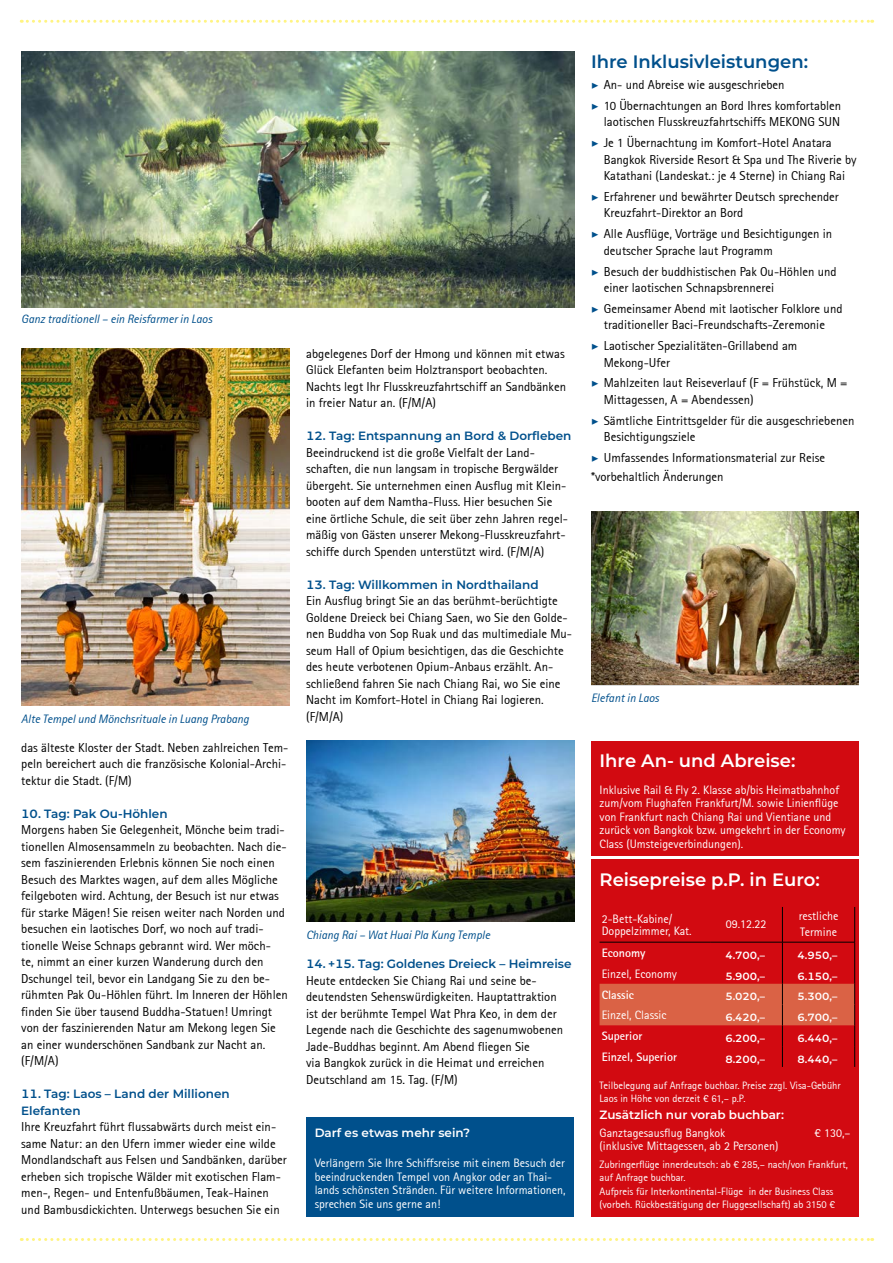
<style>
.page{position:relative;width:893px;height:1263px;background:#fff}
.page>*{position:absolute;margin:0;border:0;box-sizing:border-box;transform-origin:0 0}
.t1{font:600 18px "Montserrat";color:#fff}
.t2{font:600 18px "Montserrat";color:#00508c}
.t3{font:12.75px/16.5px "Rotis Sans Serif";color:#000}
.t4{font:12px/13.5px "Rotis Sans Serif";color:#fff}
.t5{font:600 12px/16.5px "Montserrat";color:#00508c}
.t6{font:italic 12px "Rotis Sans Serif";color:#00508c}
.t7{font:600 12px "Montserrat";color:#fff}
.t8{font:700 12px "Rotis Sans Serif";color:#fff}
.t9{font:10.5px/13.5px "Rotis Sans Serif";color:#fff}
.t10{font:600 10.5px "Montserrat";color:#fff}
.s1{font-family:"Minion Pro";font-weight:700;font-style:italic;color:#00508c}
</style>
<div class="page">
<svg style="left:21px;top:20px;width:852px;height:3px"></svg>
<svg style="left:21px;top:1238px;width:852px;height:3px"></svg>
<div style="left:591px;top:860px;width:268px;height:357px;background:#d20a11"></div>
<hr style="left:782px;top:907px;width:1px;height:35px;background:#000">
<hr style="left:854px;top:907px;width:1px;height:35px;background:#000">
<svg style="left:600px;top:942px;width:255px;height:125px"></svg>
<div style="left:591px;top:741px;width:268px;height:115px;background:#d20a11"></div>
<img style="left:21px;top:51px;width:553px;height:256px">
<img style="left:306px;top:740px;width:268px;height:182px">
<img style="left:591px;top:511px;width:268px;height:174px">
<div style="left:306px;top:1117px;width:268px;height:99px;background:#00508c"></div>
<img style="left:21px;top:349px;width:268px;height:357px">
<p class="t6" style="left:21px;top:312px;width:192px">Ganz traditionell – ein Reisfarmer in Laos</p>
<p class="t6" style="left:21px;top:712px;width:229px">Alte Tempel und Mönchsrituale in Luang Prabang</p>
<p class="t3" style="left:21px;top:739px;width:269px">das älteste Kloster der Stadt. Neben zahlreichen Tem&shy;peln bereichert auch die französische Kolonial-Archi&shy;tektur die Stadt. (F/M)</p>
<p class="t5" style="left:21px;top:804px;width:148px">10. Tag: Pak Ou-Höhlen</p>
<p class="t3" style="left:21px;top:821px;width:268px">Morgens haben Sie Gelegenheit, Mönche beim tradi&shy;tionellen Almosensammeln zu beobachten. Nach die&shy;sem faszinierenden Erlebnis können Sie noch einen Besuch des Marktes wagen, auf dem alles Mögliche feilgeboten wird. Achtung, der Besuch ist nur etwas für starke Mägen! Sie reisen weiter nach Norden und besuchen ein laotisches Dorf, wo noch auf tradi&shy;tionelle Weise Schnaps gebrannt wird. Wer möch-<br>te, nimmt an einer kurzen Wanderung durch den Dschungel teil, bevor ein Landgang Sie zu den be&shy;rühmten Pak Ou-Höhlen führt. Im Inneren der Höhlen finden Sie über tausend Buddha-Statuen! Umringt von der faszinierenden Natur am Mekong legen Sie an einer wunderschönen Sandbank zur Nacht an. (F/M/A)</p>
<p class="t5" style="left:21px;top:1085px;width:210px">11. Tag: Laos – Land der Millionen<br>Elefanten</p>
<p class="t3" style="left:21px;top:1118px;width:267px">Ihre Kreuzfahrt führt flussabwärts durch meist ein&shy;same Natur: an den Ufern immer wieder eine wilde Mondlandschaft aus Felsen und Sandbänken, darüber erheben sich tropische Wälder mit exotischen Flam&shy;men-, Regen- und Entenfußbäumen, Teak-Hainen und Bambusdickichten. Unterwegs besuchen Sie ein</p>
<p class="t3" style="left:306px;top:345px;width:261px">abgelegenes Dorf der Hmong und können mit etwas Glück Elefanten beim Holztransport beobachten.<br>Nachts legt Ihr Flusskreuzfahrtschiff an Sandbänken in freier Natur an. (F/M/A)</p>
<p class="t5" style="left:306px;top:427px;width:267px">12. Tag: Entspannung an Bord &amp; Dorfleben</p>
<p class="t3" style="left:306px;top:444px;width:263px">Beeindruckend ist die große Vielfalt der Land&shy;schaften, die nun langsam in tropische Bergwälder übergeht. Sie unternehmen einen Ausflug mit Klein&shy;booten auf dem Namtha-Fluss. Hier besuchen Sie eine örtliche Schule, die seit über zehn Jahren regel&shy;mäßig von Gästen unserer Mekong-Flusskreuzfahrt&shy;schiffe durch Spenden unterstützt wird. (F/M/A)</p>
<p class="t5" style="left:306px;top:575px;width:234px">13. Tag: Willkommen in Nordthailand</p>
<p class="t3" style="left:306px;top:592px;width:267px">Ein Ausflug bringt Sie an das berühmt-berüchtigte Goldene Dreieck bei Chiang Saen, wo Sie den Golde&shy;nen Buddha von Sop Ruak und das multimediale Mu&shy;seum Hall of Opium besichtigen, das die Geschichte des heute verbotenen Opium-Anbaus erzählt. An&shy;schließend fahren Sie nach Chiang Rai, wo Sie eine Nacht im Komfort-Hotel in Chiang Rai logieren. (F/M/A)</p>
<p class="t6" style="left:306px;top:927px;width:185px">Chiang Rai – Wat Huai Pla Kung Temple</p>
<p class="t5" style="left:306px;top:955px;width:267px">14. +15. Tag: Goldenes Dreieck – Heimreise</p>
<p class="t3" style="left:306px;top:972px;width:259px">Heute entdecken Sie Chiang Rai und seine be&shy;deutendsten Sehenswürdigkeiten. Hauptattraktion ist der berühmte Tempel Wat Phra Keo, in dem der Legende nach die Geschichte des sagenumwobenen Jade-Buddhas beginnt. Am Abend fliegen Sie<br>via Bangkok zurück in die Heimat und erreichen Deutschland am 15. Tag. (F/M)</p>
<p class="t7" style="left:315px;top:1124px;width:157px">Darf es etwas mehr sein?</p>
<p class="t4" style="left:315px;top:1156px;width:252px">Verlängern Sie Ihre Schiffsreise mit einem Besuch der beeindruckenden Tempel von Angkor oder an Thai&shy;lands schönsten Stränden. Für weitere Informationen, sprechen Sie uns gerne an!</p>
<h1 class="t2" style="left:591px;top:49px;width:219px">Ihre Inklusivleistungen:</h1>
<p class="t3" style="left:591px;top:74px;width:252px;line-height:20.7px"><span class="s1">▶</span> An- und Abreise wie ausgeschrieben<br><span class="s1">▶</span> 10 Übernachtungen an Bord Ihres komfortablen</p>
<p class="t3" style="left:591px;top:112px;width:251px;line-height:20.7px;text-indent:13px">laotischen Flusskreuzfahrtschiffs MEKONG SUN <span class="s1">▶</span> Je 1 Übernachtung im Komfort-Hotel Anatara</p>
<p class="t3" style="left:604px;top:151px;width:254px">Bangkok Riverside Resort &amp; Spa und The Riverie by<br>Katathani (Landeskat.: je 4 Sterne) in Chiang Rai</p>
<p class="t3" style="left:604px;top:188px;width:237px;text-indent:-13px"><span class="s1">▶</span> Erfahrener und bewährter Deutsch sprechender<br>Kreuzfahrt-Direktor an Bord</p>
<p class="t3" style="left:604px;top:226px;width:230px;text-indent:-13px"><span class="s1">▶</span> Alle Ausflüge, Vorträge und Besichtigungen in deutscher Sprache laut Programm</p>
<p class="t3" style="left:604px;top:263px;width:234px;text-indent:-13px"><span class="s1">▶</span> Besuch der buddhistischen Pak Ou-Höhlen und einer laotischen Schnapsbrennerei</p>
<p class="t3" style="left:591px;top:300px;width:253px;text-align:center"><span class="s1">▶</span> Gemeinsamer Abend mit laotischer Folklore und traditioneller Baci-Freundschafts-Zeremonie</p>
<p class="t3" style="left:604px;top:337px;width:195px;text-indent:-13px"><span class="s1">▶</span> Laotischer Spezialitäten-Grillabend am<br>Mekong-Ufer</p>
<p class="t3" style="left:604px;top:375px;width:245px;text-indent:-13px"><span class="s1">▶</span> Mahlzeiten laut Reiseverlauf (F = Frühstück, M =<br>Mittagessen, A = Abendessen)</p>
<p class="t3" style="left:604px;top:412px;width:252px;text-indent:-13px"><span class="s1">▶</span> Sämtliche Eintrittsgelder für die ausgeschriebenen<br>Besichtigungsziele</p>
<p class="t3" style="left:591px;top:448px;width:236px;line-height:19.5px"><span class="s1">▶</span> Umfassendes Informationsmaterial zur Reise *vorbehaltlich Änderungen</p>
<p class="t6" style="left:591px;top:691px;width:69px">Elefant in Laos</p>
<h1 class="t1" style="left:600px;top:748px;width:197px">Ihre An- und Abreise:</h1>
<p class="t4" style="left:600px;top:783px;width:248px">Inklusive Rail &amp; Fly 2. Klasse ab/bis Heimatbahnhof zum/vom Flughafen Frankfurt/M. sowie Linienflüge von Frankfurt nach Chiang Rai und Vientiane und zurück von Bangkok bzw. umgekehrt in der Economy Class (Umsteigeverbindungen).</p>
<h1 class="t1" style="left:600px;top:866px;width:222px">Reisepreise p.P. in Euro:</h1>
<p class="t4" style="left:602px;top:912px;width:91px;line-height:12px">2-Bett-Kabine/<br>Doppelzimmer, Kat.</p>
<p class="t4" style="left:726px;top:917px;width:42px">09.12.22</p>
<p class="t4" style="left:799px;top:907px;width:41px;line-height:16.2px">restliche<br>Termine</p>
<p class="t8" style="left:602px;top:945px;width:45px">Economy</p>
<p class="t10" style="left:725px;top:947px;width:41px">4.700,–</p>
<p class="t10" style="left:798px;top:947px;width:41px">4.950,–</p>
<p class="t4" style="left:602px;top:967px;width:77px">Einzel, Economy</p>
<p class="t10" style="left:725px;top:968px;width:41px">5.900,–</p>
<p class="t10" style="left:798px;top:968px;width:41px">6.150,–</p>
<p class="t8" style="left:602px;top:987px;width:34px">Classic</p>
<p class="t10" style="left:725px;top:989px;width:41px">5.020,–</p>
<p class="t10" style="left:798px;top:989px;width:41px">5.300,–</p>
<p class="t4" style="left:602px;top:1008px;width:66px">Einzel, Classic</p>
<p class="t10" style="left:725px;top:1010px;width:41px">6.420,–</p>
<p class="t10" style="left:798px;top:1010px;width:41px">6.700,–</p>
<p class="t8" style="left:602px;top:1028px;width:42px">Superior</p>
<p class="t10" style="left:725px;top:1031px;width:41px">6.200,–</p>
<p class="t10" style="left:798px;top:1031px;width:41px">6.440,–</p>
<p class="t8" style="left:602px;top:1049px;width:77px">Einzel, Superior</p>
<p class="t10" style="left:725px;top:1051px;width:41px">8.200,–</p>
<p class="t10" style="left:798px;top:1051px;width:41px">8.440,–</p>
<p class="t9" style="left:600px;top:1078px;width:243px">Teilbelegung auf Anfrage buchbar. Preise zzgl. Visa-Gebühr<br>Laos in Höhe von derzeit € 61,– p.P.</p>
<p class="t7" style="left:600px;top:1106px;width:186px">Zusätzlich nur vorab buchbar:</p>
<p class="t4" style="left:600px;top:1126px;width:127px">Ganztagesausflug Bangkok</p>
<p class="t4" style="left:814px;top:1126px;width:37px">€ 130,–</p>
<p class="t4" style="left:600px;top:1139px;width:180px">(inklusive Mittagessen, ab 2 Personen)</p>
<p class="t9" style="left:600px;top:1157px;width:250px">Zubringerflüge innerdeutsch: ab € 285,– nach/von Frankfurt, auf Anfrage buchbar.<br>Aufpreis für Interkontinental-Flüge in der Business Class (vorbeh. Rückbestätigung der Fluggesellschaft) ab 3150 €</p>
</div>
